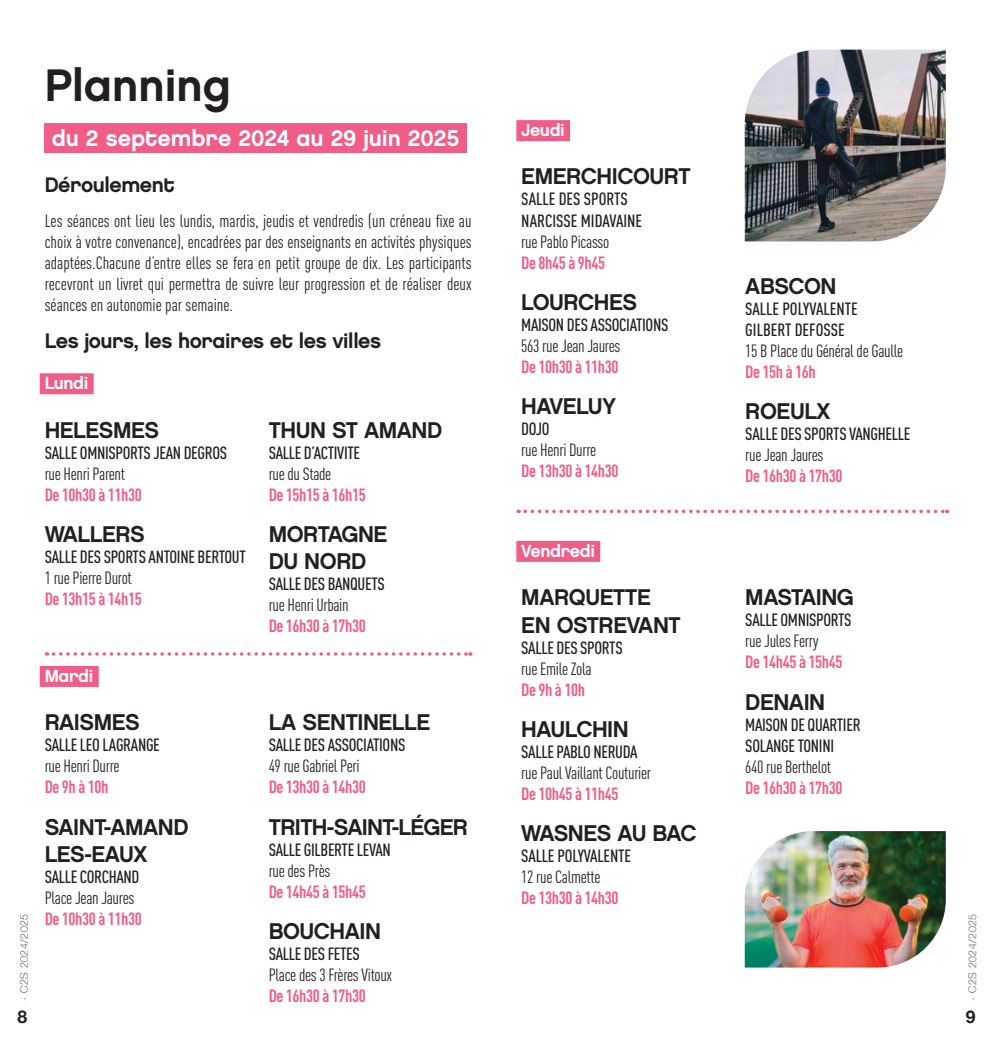
<style>
.page{position:relative;width:993px;height:1042px;background:#fff}
.page>*{position:absolute;margin:0;border:0;box-sizing:border-box;transform-origin:0 0}
.t1{font:45.5px "Chalet New York Nineteen Eighty";color:#231f20}
.t2{font:22.75px "Chalet New York Nineteen Eighty";letter-spacing:-.02em;color:#231f20}
.t3{font:22.75px "Chalet New York Nineteen Eighty";color:#fff}
.t4{font:22.75px "Chalet New York Nineteen Eighty";letter-spacing:-.04em;color:#231f20}
.t5{font:21px "Chalet New York Nineteen Eighty";letter-spacing:-.02em;color:#231f20}
.t6{font:condensed 17.5px/21px "DINOT";letter-spacing:-.02em;color:#231f20;text-align:justify}
.t7{font:500 condensed 17.5px/21px "DINOT";letter-spacing:-.02em;color:#231f20}
.t8{font:700 condensed 17.5px "DINOT";letter-spacing:-.02em;color:#f05d88}
.t9{font:500 condensed 17.5px "DINOT";color:#231f20}
.t10{font:17.5px "Chalet New York Nineteen Eighty";letter-spacing:-.02em;color:#fff}
.t11{font:700 17.5px "Helvetica Neue";color:#231f20}
.t12{font:100 10.5px "Helvetica Neue";letter-spacing:.05em;color:#231f20}
.s1{font-weight:400}
</style>
<div class="page">
<div style="left:45px;top:123px;width:421px;height:30px;background:#f05d88"></div>
<div style="left:40px;top:373px;width:54px;height:21px;background:#f05d88"></div>
<div style="left:40px;top:666px;width:59px;height:21px;background:#f05d88"></div>
<svg style="left:53px;top:652px;width:418px;height:4px"></svg>
<div style="left:516px;top:120px;width:54px;height:21px;background:#f05d88"></div>
<div style="left:516px;top:541px;width:84px;height:21px;background:#f05d88"></div>
<svg style="left:525px;top:509px;width:422px;height:4px"></svg>
<img style="left:744px;top:831px;width:201px;height:136px">
<img style="left:744px;top:50px;width:201px;height:191px">
<p class="t12" style="left:16px;top:1001px;width:88px;rotate:-90deg">- C2S 2024/2025</p>
<p class="t11" style="left:17px;top:1003px;width:11px">8</p>
<p class="t1" style="left:45px;top:58px;width:187px">Planning</p>
<p class="t3" style="left:52px;top:124px;width:409px">du 2 septembre 2024 au 29 juin 2025</p>
<p class="t5" style="left:45px;top:172px;width:132px">Déroulement</p>
<p class="t6" style="left:45px;top:210px;width:428px">Les séances ont lieu les lundis, mardis, jeudis et vendredis (un créneau fixe au choix à votre convenance), encadrées par des enseignants en activités physiques adaptées.Chacune d’entre elles se fera en petit groupe de dix. Les participants recevront un livret qui permettra de suivre leur progression et de réaliser deux séances en autonomie par semaine.</p>
<p class="t5" style="left:45px;top:328px;width:338px">Les jours, les horaires et les villes</p>
<p class="t10" style="left:45px;top:372px;width:45px">Lundi</p>
<p class="t2" style="left:45px;top:416px;width:116px">HELESMES</p>
<p class="t7" style="left:45px;top:442px;width:184px">SALLE OMNISPORTS JEAN DEGROS</p>
<p class="t6" style="left:45px;top:463px;width:82px">rue Henri Parent</p>
<p class="t8" style="left:45px;top:484px;width:99px">De 10h30 à 11h30</p>
<p class="t2" style="left:45px;top:520px;width:102px">WALLERS</p>
<p class="t7" style="left:45px;top:546px;width:202px">SALLE DES SPORTS ANTOINE BERTOUT<br><span class="s1">1 rue Pierre Durot</span></p>
<p class="t8" style="left:45px;top:588px;width:99px">De 13h15 à 14h15</p>
<p class="t10" style="left:45px;top:665px;width:50px">Mardi</p>
<p class="t2" style="left:45px;top:708px;width:97px">RAISMES</p>
<p class="t7" style="left:45px;top:734px;width:117px">SALLE LEO LAGRANGE</p>
<p class="t6" style="left:45px;top:755px;width:76px">rue Henri Durre</p>
<p class="t8" style="left:45px;top:776px;width:65px">De 9h à 10h</p>
<p class="t2" style="left:45px;top:813px;width:145px">SAINT-AMAND</p>
<p class="t2" style="left:45px;top:840px;width:104px">LES-EAUX</p>
<p class="t7" style="left:45px;top:866px;width:96px">SALLE CORCHAND</p>
<p class="t6" style="left:45px;top:887px;width:91px">Place Jean Jaures</p>
<p class="t8" style="left:45px;top:908px;width:99px">De 10h30 à 11h30</p>
<p class="t2" style="left:268px;top:416px;width:175px">THUN ST AMAND</p>
<p class="t7" style="left:268px;top:442px;width:93px">SALLE D’ACTIVITE</p>
<p class="t6" style="left:268px;top:463px;width:64px">rue du Stade</p>
<p class="t8" style="left:268px;top:484px;width:99px">De 15h15 à 16h15</p>
<p class="t2" style="left:268px;top:520px;width:120px">MORTAGNE</p>
<p class="t2" style="left:268px;top:547px;width:99px">DU NORD</p>
<p class="t7" style="left:268px;top:573px;width:118px">SALLE DES BANQUETS</p>
<p class="t6" style="left:268px;top:594px;width:81px">rue Henri Urbain</p>
<p class="t8" style="left:268px;top:615px;width:99px">De 16h30 à 17h30</p>
<p class="t2" style="left:268px;top:708px;width:163px">LA SENTINELLE</p>
<p class="t7" style="left:268px;top:734px;width:138px">SALLE DES ASSOCIATIONS</p>
<p class="t6" style="left:268px;top:755px;width:92px">49 rue Gabriel Peri</p>
<p class="t8" style="left:268px;top:776px;width:99px">De 13h30 à 14h30</p>
<p class="t2" style="left:268px;top:813px;width:201px">TRITH-SAINT-LÉGER</p>
<p class="t7" style="left:268px;top:839px;width:124px">SALLE GILBERTE LEVAN</p>
<p class="t6" style="left:268px;top:860px;width:63px">rue des Près</p>
<p class="t8" style="left:268px;top:881px;width:99px">De 14h45 à 15h45</p>
<p class="t2" style="left:268px;top:917px;width:114px">BOUCHAIN</p>
<p class="t7" style="left:268px;top:943px;width:93px">SALLE DES FETES</p>
<p class="t6" style="left:268px;top:964px;width:125px">Place des 3 Frères Vitoux</p>
<p class="t8" style="left:268px;top:985px;width:99px">De 16h30 à 17h30</p>
<p class="t10" style="left:521px;top:119px;width:45px">Jeudi</p>
<p class="t2" style="left:521px;top:163px;width:171px">EMERCHICOURT</p>
<p class="t9" style="left:521px;top:189px;width:108px">SALLE DES SPORTS</p>
<p class="t9" style="left:521px;top:210px;width:122px">NARCISSE MIDAVAINE</p>
<p class="t6" style="left:521px;top:231px;width:89px">rue Pablo Picasso</p>
<p class="t8" style="left:521px;top:252px;width:85px">De 8h45 à 9h45</p>
<p class="t2" style="left:521px;top:288px;width:117px">LOURCHES</p>
<p class="t7" style="left:521px;top:314px;width:148px">MAISON DES ASSOCIATIONS</p>
<p class="t6" style="left:521px;top:335px;width:101px">563 rue Jean Jaures</p>
<p class="t8" style="left:521px;top:356px;width:99px">De 10h30 à 11h30</p>
<p class="t2" style="left:521px;top:392px;width:96px">HAVELUY</p>
<p class="t7" style="left:521px;top:418px;width:30px">DOJO</p>
<p class="t6" style="left:521px;top:439px;width:76px">rue Henri Durre</p>
<p class="t8" style="left:521px;top:460px;width:99px">De 13h30 à 14h30</p>
<p class="t10" style="left:521px;top:540px;width:75px">Vendredi</p>
<p class="t2" style="left:521px;top:583px;width:131px">MARQUETTE</p>
<p class="t2" style="left:521px;top:611px;width:161px">EN OSTREVANT</p>
<p class="t7" style="left:521px;top:637px;width:103px">SALLE DES SPORTS</p>
<p class="t6" style="left:521px;top:658px;width:72px">rue Emile Zola</p>
<p class="t8" style="left:521px;top:679px;width:65px">De 9h à 10h</p>
<p class="t2" style="left:521px;top:715px;width:109px">HAULCHIN</p>
<p class="t7" style="left:521px;top:741px;width:118px">SALLE PABLO NERUDA</p>
<p class="t6" style="left:521px;top:762px;width:131px">rue Paul Vaillant Couturier</p>
<p class="t8" style="left:521px;top:783px;width:99px">De 10h45 à 11h45</p>
<p class="t4" style="left:521px;top:819px;width:177px">WASNES AU BAC</p>
<p class="t7" style="left:521px;top:845px;width:111px">SALLE POLYVALENTE</p>
<p class="t6" style="left:521px;top:866px;width:81px">12 rue Calmette</p>
<p class="t8" style="left:521px;top:887px;width:99px">De 13h30 à 14h30</p>
<p class="t2" style="left:745px;top:272px;width:93px">ABSCON</p>
<p class="t9" style="left:745px;top:298px;width:114px">SALLE POLYVALENTE</p>
<p class="t9" style="left:745px;top:319px;width:101px">GILBERT DEFOSSE</p>
<p class="t6" style="left:745px;top:340px;width:159px">15 B Place du Général de Gaulle</p>
<p class="t8" style="left:745px;top:361px;width:72px">De 15h à 16h</p>
<p class="t2" style="left:745px;top:397px;width:87px">ROEULX</p>
<p class="t7" style="left:745px;top:423px;width:166px">SALLE DES SPORTS VANGHELLE</p>
<p class="t6" style="left:745px;top:444px;width:80px">rue Jean Jaures</p>
<p class="t8" style="left:745px;top:465px;width:99px">De 16h30 à 17h30</p>
<p class="t2" style="left:745px;top:583px;width:110px">MASTAING</p>
<p class="t7" style="left:745px;top:609px;width:108px">SALLE OMNISPORTS</p>
<p class="t6" style="left:745px;top:630px;width:75px">rue Jules Ferry</p>
<p class="t8" style="left:745px;top:651px;width:99px">De 14h45 à 15h45</p>
<p class="t2" style="left:745px;top:688px;width:81px">DENAIN</p>
<p class="t7" style="left:745px;top:714px;width:117px">MAISON DE QUARTIER</p>
<p class="t7" style="left:745px;top:735px;width:90px">SOLANGE TONINI</p>
<p class="t6" style="left:745px;top:756px;width:87px">640 rue Berthelot</p>
<p class="t8" style="left:745px;top:777px;width:99px">De 16h30 à 17h30</p>
<p class="t12" style="left:964px;top:1001px;width:88px;rotate:-90deg">- C2S 2024/2025</p>
<p class="t11" style="left:965px;top:1003px;width:11px">9</p>
</div>
